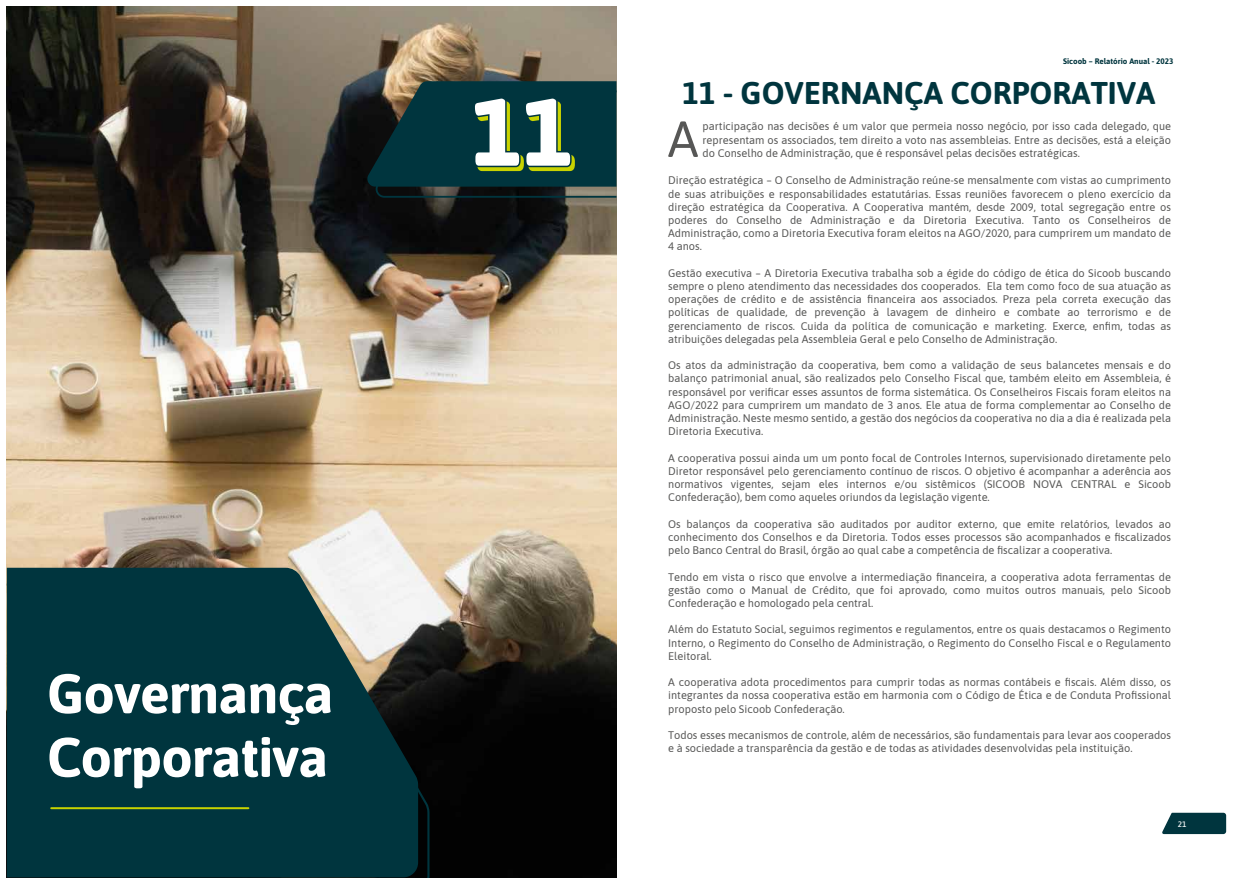
<style>
.page{position:relative;width:1233px;height:884px;background:#fff}
.page>*{position:absolute;margin:0;border:0;box-sizing:border-box;transform-origin:0 0}
.t1{font:800 95.3px "Asap";color:#fff}
.t2{font:700 55.7px/63.6px "Asap";letter-spacing:-.02em;color:#fff}
.t3{font:50.5px "Asap";color:#575756}
.t4{font:700 31.3px "Asap";color:#00353e}
.t5{font:11px/13.2px "Asap";color:#575756;text-align:justify}
.t6{font:700 8px "Asap";color:#00353e}
.t7{font:500 8px "Asap";color:#fff}
</style>
<div class="page">
<svg style="left:1162px;top:813px;width:64px;height:21px"></svg>
<img style="left:7px;top:7px;width:609px;height:870px">
<svg style="left:365px;top:81px;width:252px;height:118px"></svg>
<svg style="left:418px;top:582px;width:12px;height:295px"></svg>
<svg style="left:7px;top:568px;width:411px;height:309px;fill:#00353e"></svg>
<hr style="left:51px;top:807px;width:197px;height:2px;background:#c8d300">
<h2 class="t2" style="left:47px;top:659px;width:288px">Governança<br>Corporativa</h2>
<h1 class="t1" style="left:471px;top:66px;width:103px">11</h1>
<p class="t6" style="left:1063px;top:56px;width:112px">Sicoob – Relatório Anual - 2023</p>
<h3 class="t4" style="left:682px;top:71px;width:475px">11 - GOVERNANÇA CORPORATIVA</h3>
<p class="t5" style="left:702px;top:119px;width:470px">participação nas decisões é um valor que permeia nosso negócio, por isso cada delegado, que representam os associados, tem direito a voto nas assembleias. Entre as decisões, está a eleição</p>
<h3 class="t3" style="left:667px;top:104px;width:32px">A</h3>
<p class="t5" style="left:702px;top:146px;width:379px">do Conselho de Administração, que é responsável pelas decisões estratégicas.</p>
<p class="t5" style="left:668px;top:173px;width:504px">Direção estratégica – O Conselho de Administração reúne-se mensalmente com vistas ao cumprimento de suas atribuições e responsabilidades estatutárias. Essas reuniões favorecem o pleno exercício da direção estratégica da Cooperativa. A Cooperativa mantém, desde 2009, total segregação entre os poderes do Conselho de Administração e da Diretoria Executiva. Tanto os Conselheiros de Administração, como a Diretoria Executiva foram eleitos na AGO/2020, para cumprirem um mandato de 4 anos.</p>
<p class="t5" style="left:668px;top:266px;width:504px">Gestão executiva – A Diretoria Executiva trabalha sob a égide do código de ética do Sicoob buscando sempre o pleno atendimento das necessidades dos cooperados. Ela tem como foco de sua atuação as operações de crédito e de assistência financeira aos associados. Preza pela correta execução das políticas de qualidade, de prevenção à lavagem de dinheiro e combate ao terrorismo e de gerenciamento de riscos. Cuida da política de comunicação e marketing. Exerce, enfim, todas as atribuições delegadas pela Assembleia Geral e pelo Conselho de Administração.</p>
<p class="t5" style="left:668px;top:358px;width:504px">Os atos da administração da cooperativa, bem como a validação de seus balancetes mensais e do balanço patrimonial anual, são realizados pelo Conselho Fiscal que, também eleito em Assembleia, é responsável por verificar esses assuntos de forma sistemática. Os Conselheiros Fiscais foram eleitos na AGO/2022 para cumprirem um mandato de 3 anos. Ele atua de forma complementar ao Conselho de Administração. Neste mesmo sentido, a gestão dos negócios da cooperativa no dia a dia é realizada pela Diretoria Executiva.</p>
<p class="t5" style="left:668px;top:451px;width:504px">A cooperativa possui ainda um um ponto focal de Controles Internos, supervisionado diretamente pelo Diretor responsável pelo gerenciamento contínuo de riscos. O objetivo é acompanhar a aderência aos normativos vigentes, sejam eles internos e/ou sistêmicos (SICOOB NOVA CENTRAL e Sicoob Confederação), bem como aqueles oriundos da legislação vigente.</p>
<p class="t5" style="left:668px;top:517px;width:504px">Os balanços da cooperativa são auditados por auditor externo, que emite relatórios, levados ao conhecimento dos Conselhos e da Diretoria. Todos esses processos são acompanhados e fiscalizados pelo Banco Central do Brasil, órgão ao qual cabe a competência de fiscalizar a cooperativa.</p>
<p class="t5" style="left:668px;top:569px;width:504px">Tendo em vista o risco que envolve a intermediação financeira, a cooperativa adota ferramentas de gestão como o Manual de Crédito, que foi aprovado, como muitos outros manuais, pelo Sicoob Confederação e homologado pela central.</p>
<p class="t5" style="left:668px;top:622px;width:504px">Além do Estatuto Social, seguimos regimentos e regulamentos, entre os quais destacamos o Regimento Interno, o Regimento do Conselho de Administração, o Regimento do Conselho Fiscal e o Regulamento Eleitoral.</p>
<p class="t5" style="left:668px;top:675px;width:504px">A cooperativa adota procedimentos para cumprir todas as normas contábeis e fiscais. Além disso, os integrantes da nossa cooperativa estão em harmonia com o Código de Ética e de Conduta Profissional proposto pelo Sicoob Confederação.</p>
<p class="t5" style="left:668px;top:728px;width:504px">Todos esses mecanismos de controle, além de necessários, são fundamentais para levar aos cooperados e à sociedade a transparência da gestão e de todas as atividades desenvolvidas pela instituição.</p>
<p class="t7" style="left:1177px;top:819px;width:10px">21</p>
</div>
